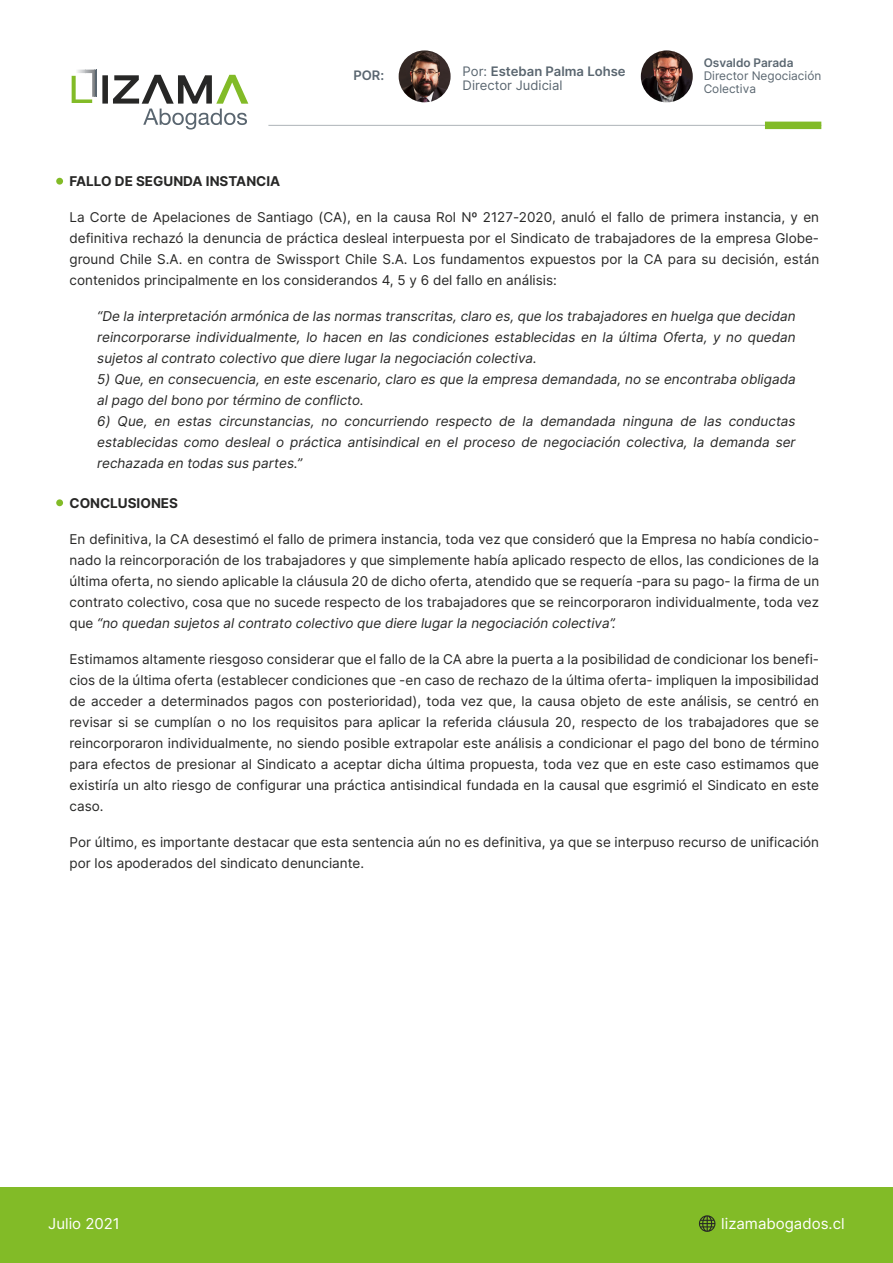
<style>
.page{position:relative;width:893px;height:1263px;background:#fff}
.page>*{position:absolute;margin:0;border:0;box-sizing:border-box;transform-origin:0 0}
.t1{font:15px "Inter";color:#fff}
.t2{font:13.5px/21px "Inter";color:#272726;text-align:justify}
.t3{font:italic 13.5px/21px "Inter";color:#272726;text-align:justify}
.t4{font:700 13.5px "Inter";color:#272726}
.t5{font:13.05px/13.8px "Inter";color:#5a6670}
.t6{font:600 13.05px "Inter";color:#5a6670}
.t7{font:11.85px/13px "Inter";color:#5a6670}
.t8{font:600 11.85px "Inter";color:#5a6670}
.s1{font-weight:600}
.s2{font-style:italic}
</style>
<div class="page">
<div style="left:0;top:1187px;width:893px;height:76px;background:#82bb27"></div>
<svg style="left:699px;top:1215px;width:16px;height:17px"></svg>
<svg style="left:72px;top:70px;width:25px;height:33px"></svg>
<div style="left:102px;top:75px;width:6px;height:29px;border:2px solid #272726"></div>
<svg style="left:113px;top:74px;width:136px;height:56px"></svg>
<hr style="left:268px;top:125px;width:553px;height:1px;background:#5a6670">
<div style="left:765px;top:122px;width:56px;height:7px;background:#82bb27"></div>
<div style="left:56px;top:178px;width:7px;height:7px;background:#82bb27;border-radius:50%"></div>
<div style="left:56px;top:499px;width:7px;height:7px;background:#82bb27;border-radius:50%"></div>
<img style="left:641px;top:50px;width:52px;height:52px;border-radius:26px">
<img style="left:399px;top:50px;width:52px;height:52px;border-radius:26px">
<p class="t6" style="left:353px;top:66px;width:32px">POR:</p>
<p class="t5" style="left:463px;top:64px;width:165px">Por: <span class="s1">Esteban Palma Lohse<br></span>Director Judicial</p>
<p class="t8" style="left:704px;top:54px;width:91px">Osvaldo Parada</p>
<p class="t7" style="left:704px;top:69px;width:119px">Director Negociación<br>Colectiva</p>
<p class="t4" style="left:70px;top:172px;width:212px">FALLO DE SEGUNDA INSTANCIA</p>
<p class="t2" style="left:70px;top:206px;width:751px">La Corte de Apelaciones de Santiago (CA), en la causa Rol Nº 2127-2020, anuló el fallo de primera instancia, y en definitiva rechazó la denuncia de práctica desleal interpuesta por el Sindicato de trabajadores de la empresa Globe&shy;ground Chile S.A. en contra de Swissport Chile S.A. Los fundamentos expuestos por la CA para su decisión, están contenidos principalmente en los considerandos 4, 5 y 6 del fallo en análisis:</p>
<p class="t3" style="left:97px;top:305px;width:700px">“De la interpretación armónica de las normas transcritas, claro es, que los trabajadores en huelga que decidan reincorporarse individualmente, lo hacen en las condiciones establecidas en la última Oferta, y no quedan sujetos al contrato colectivo que diere lugar la negociación colectiva.</p>
<p class="t3" style="left:97px;top:368px;width:700px">5) Que, en consecuencia, en este escenario, claro es que la empresa demandada, no se encontraba obligada al pago del bono por término de conflicto.</p>
<p class="t3" style="left:97px;top:410px;width:700px">6) Que, en estas circunstancias, no concurriendo respecto de la demandada ninguna de las conductas establecidas como desleal o práctica antisindical en el proceso de negociación colectiva, la demanda ser rechazada en todas sus partes.”</p>
<p class="t4" style="left:70px;top:493px;width:110px">CONCLUSIONES</p>
<p class="t2" style="left:70px;top:528px;width:751px">En definitiva, la CA desestimó el fallo de primera instancia, toda vez que consideró que la Empresa no había condicio&shy;nado la reincorporación de los trabajadores y que simplemente había aplicado respecto de ellos, las condiciones de la última oferta, no siendo aplicable la cláusula 20 de dicho oferta, atendido que se requería -para su pago- la firma de un contrato colectivo, cosa que no sucede respecto de los trabajadores que se reincorporaron individualmente, toda vez que <span class="s2">“no quedan sujetos al contrato colectivo que diere lugar la negociación colectiva”.</span></p>
<p class="t2" style="left:70px;top:648px;width:751px">Estimamos altamente riesgoso considerar que el fallo de la CA abre la puerta a la posibilidad de condicionar los benefi&shy;cios de la última oferta (establecer condiciones que -en caso de rechazo de la última oferta- impliquen la imposibilidad de acceder a determinados pagos con posterioridad), toda vez que, la causa objeto de este análisis, se centró en revisar si se cumplían o no los requisitos para aplicar la referida cláusula 20, respecto de los trabajadores que se reincorporaron individualmente, no siendo posible extrapolar este análisis a condicionar el pago del bono de término para efectos de presionar al Sindicato a aceptar dicha última propuesta, toda vez que en este caso estimamos que existiría un alto riesgo de configurar una práctica antisindical fundada en la causal que esgrimió el Sindicato en este caso.</p>
<p class="t2" style="left:70px;top:831px;width:751px">Por último, es importante destacar que esta sentencia aún no es definitiva, ya que se interpuso recurso de unificación por los apoderados del sindicato denunciante.</p>
<p class="t1" style="left:48px;top:1213px;width:73px">Julio 2021</p>
<p class="t1" style="left:721px;top:1212px;width:125px">lizamabogados.cl</p>
</div>
